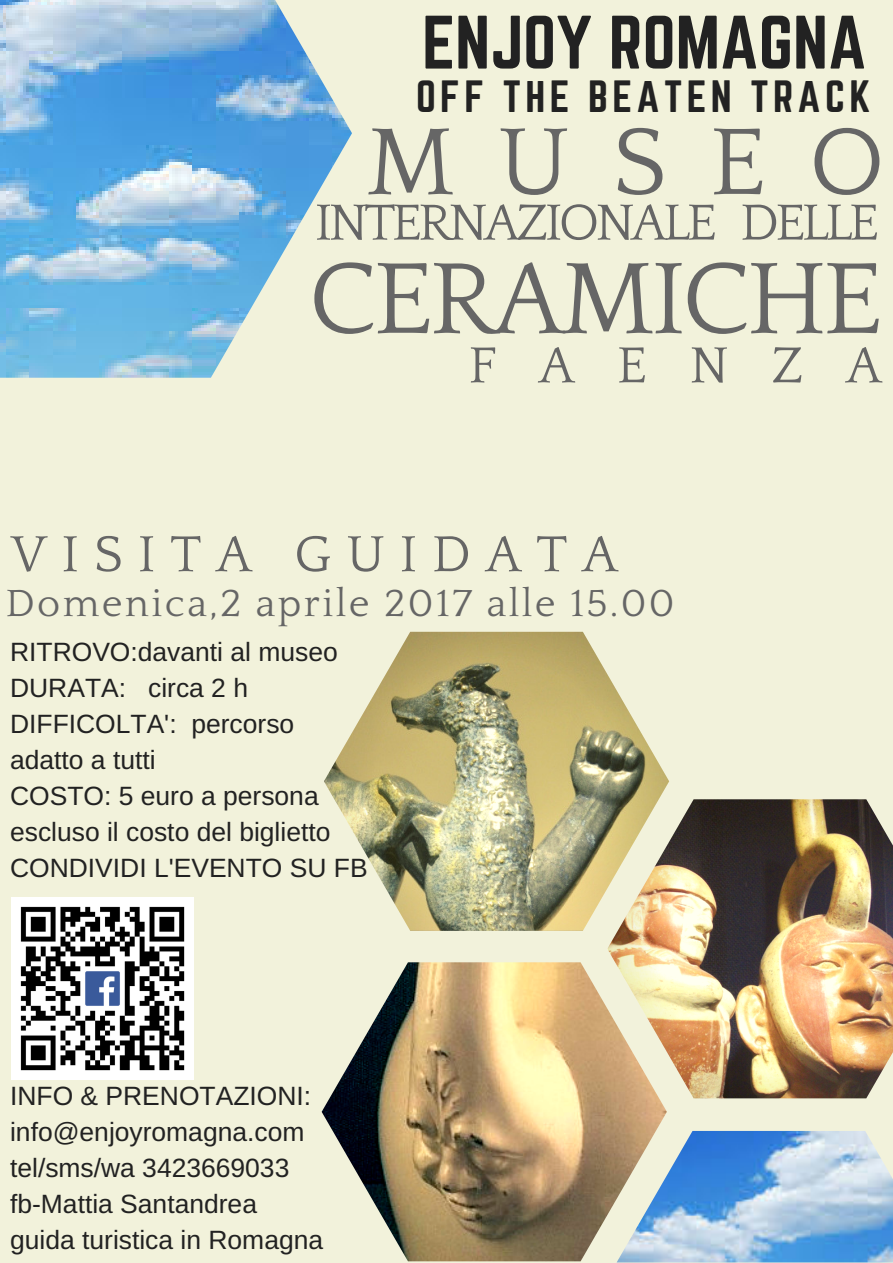
<style>
.page{position:relative;width:893px;height:1263px;background:#fff}
.page>*{position:absolute;margin:0;border:0;box-sizing:border-box;transform-origin:0 0}
.t1{font:105.75px "Quattrocento";letter-spacing:-.04em;color:#666}
.t2{font:99.15px "Quattrocento";letter-spacing:.43em;color:#666}
.t3{font:66.15px "Norwester";color:#222}
.t4{font:52.95px "Quattrocento";letter-spacing:-.07em;color:#666}
.t5{font:52.95px "Quattrocento";letter-spacing:.28em;color:#666}
.t6{font:39.6px "Quattrocento";letter-spacing:.06em;color:#666}
.t7{font:39.6px "Norwester";letter-spacing:.11em;color:#222}
.t8{font:26.4px/36px "Arimo";color:#222}
</style>
<div class="page">
<div style="left:0;top:0;width:892px;height:1262px;background:#f2f2db"></div>
<svg style="left:324px;top:632px;width:345px;height:299px"></svg>
<img style="left:321px;top:962px;width:346px;height:299px">
<img style="left:607px;top:799px;width:285px;height:299px">
<img style="left:616px;top:1131px;width:276px;height:131px">
<img style="left:0;top:0;width:352px;height:378px">
<img style="left:11px;top:897px;width:182px;height:182px">
<h3 class="t3" style="left:422px;top:11px;width:446px">ENJOY ROMAGNA</h3>
<h3 class="t7" style="left:416px;top:78px;width:456px">OFF THE BEATEN TRACK</h3>
<h2 class="t2" style="left:366px;top:110px;width:520px">MUSEO</h2>
<h3 class="t4" style="left:315px;top:195px;width:566px">INTERNAZIONALE DELLE</h3>
<h1 class="t1" style="left:309px;top:243px;width:576px">CERAMICHE</h1>
<h3 class="t4" style="left:468px;top:337px;width:415px">FAENZA</h3>
<h3 class="t5" style="left:11px;top:526px;width:608px">VISITA GUIDATA</h3>
<h3 class="t6" style="left:6px;top:582px;width:670px">Domenica,2 aprile 2017 alle 15.00</h3>
<p class="t8" style="left:10px;top:634px;width:359px">RITROVO:davanti al museo<br>DURATA: circa 2 h<br>DIFFICOLTA': percorso adatto a tutti<br>COSTO: 5 euro a persona escluso il costo del biglietto<br>CONDIVIDI L'EVENTO SU FB</p>
<p class="t8" style="left:10px;top:1078px;width:314px">INFO &amp; PRENOTAZIONI: info@enjoyromagna.com tel/sms/wa 3423669033 fb-Mattia Santandrea guida turistica in Romagna</p>
</div>
